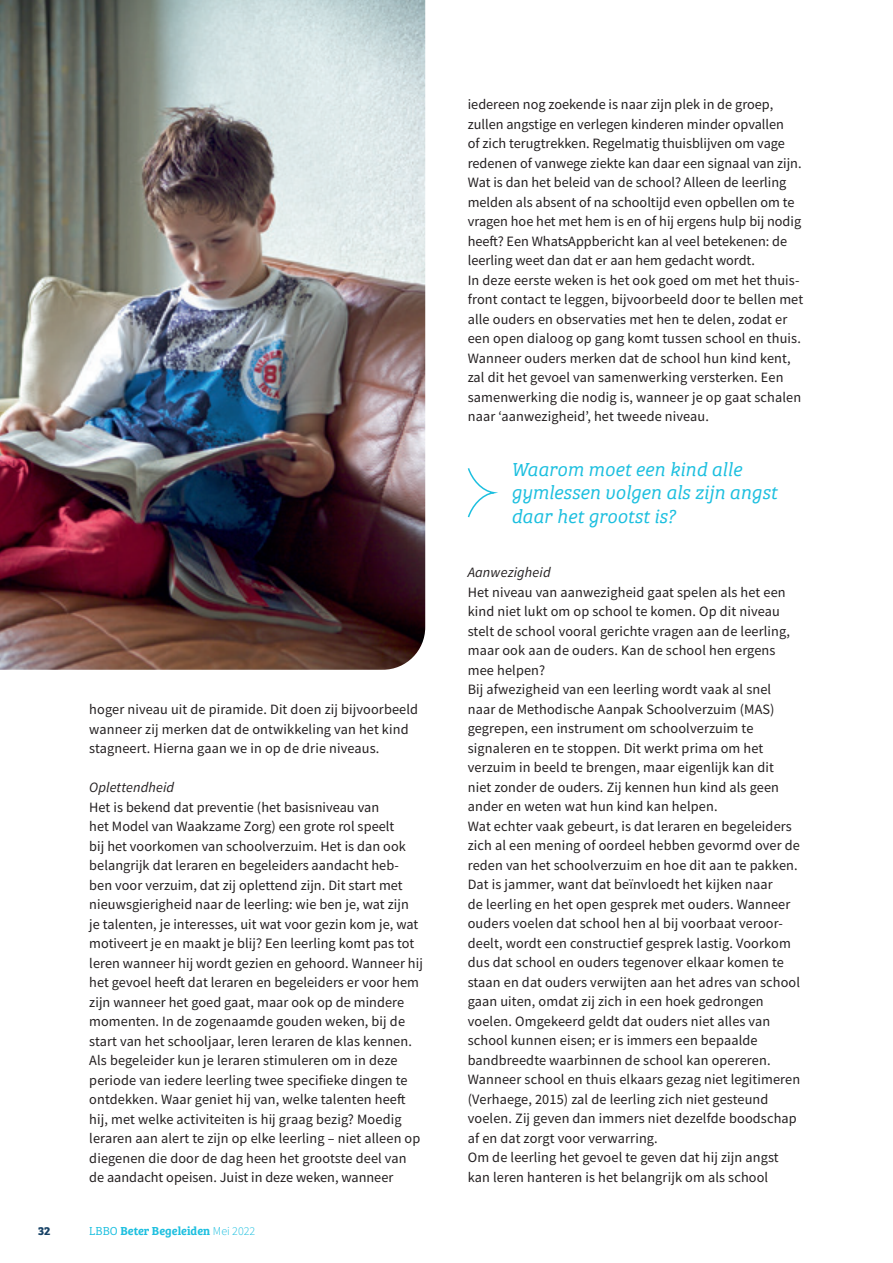
<style>
.page{position:relative;width:893px;height:1263px;background:#fff}
.page>*{position:absolute;margin:0;border:0;box-sizing:border-box;transform-origin:0 0}
.t1{font:italic 19.5px/23.4px "Bree Serif Lt";letter-spacing:-.005em;color:#1cbfdf}
.t2{font:14.25px/19.5px "Source Sans Pro";letter-spacing:.01em;color:#231f20}
.t3{font:italic 14.25px "Source Sans Pro";letter-spacing:.01em;color:#231f20}
.t4{font:12px "Bree Serif Sb";color:#1cbfdf}
.t5{font:700 12px "Bree Serif";color:#164165}
.s1{font-family:"Bree Serif Lt"}
.s2{font-family:"Source Sans Pro";font-weight:300}
</style>
<div class="page">
<svg style="left:467px;top:468px;width:31px;height:50px"></svg>
<img style="left:0;top:0;width:425px;height:670px">
<p class="t2" style="left:89px;top:699px;width:330px">hoger niveau uit de piramide. Dit doen zij bijvoorbeeld wanneer zij merken dat de ontwikkeling van het kind stagneert. Hierna gaan we in op de drie niveaus.</p>
<p class="t3" style="left:89px;top:778px;width:86px">Oplettendheid</p>
<p class="t2" style="left:89px;top:797px;width:335px">Het is bekend dat preventie (het basisniveau van<br>het Model van Waakzame Zorg) een grote rol speelt<br>bij het voorkomen van schoolverzuim. Het is dan ook belangrijk dat leraren en begeleiders aandacht heb&shy;ben voor verzuim, dat zij oplettend zijn. Dit start met nieuwsgierigheid naar de leerling: wie ben je, wat zijn je talenten, je interesses, uit wat voor gezin kom je, wat motiveert je en maakt je blij? Een leerling komt pas tot leren wanneer hij wordt gezien en gehoord. Wanneer hij het gevoel heeft dat leraren en begeleiders er voor hem zijn wanneer het goed gaat, maar ook op de mindere momenten. In de zogenaamde gouden weken, bij de start van het schooljaar, leren leraren de klas kennen.<br>Als begeleider kun je leraren stimuleren om in deze periode van iedere leerling twee specifieke dingen te ontdekken. Waar geniet hij van, welke talenten heeft hij, met welke activiteiten is hij graag bezig? Moedig leraren aan alert te zijn op elke leerling – niet alleen op diegenen die door de dag heen het grootste deel van de aandacht opeisen. Juist in deze weken, wanneer</p>
<p class="t5" style="left:38px;top:1221px;width:14px">32</p>
<p class="t4" style="left:89px;top:1221px;width:168px"><span class="s1">LBBO</span> Beter Begeleiden <span class="s2">Mei 2022</span></p>
<p class="t2" style="left:468px;top:95px;width:337px">iedereen nog zoekende is naar zijn plek in de groep, zullen angstige en verlegen kinderen minder opvallen<br>of zich terugtrekken. Regelmatig thuisblijven om vage redenen of vanwege ziekte kan daar een signaal van zijn.<br>Wat is dan het beleid van de school? Alleen de leerling melden als absent of na schooltijd even opbellen om te vragen hoe het met hem is en of hij ergens hulp bij nodig heeft? Een WhatsAppbericht kan al veel betekenen: de leerling weet dan dat er aan hem gedacht wordt.<br>In deze eerste weken is het ook goed om met het thuis&shy;front contact te leggen, bijvoorbeeld door te bellen met alle ouders en observaties met hen te delen, zodat er een open dialoog op gang komt tussen school en thuis.<br>Wanneer ouders merken dat de school hun kind kent, zal dit het gevoel van samenwerking versterken. Een samenwerking die nodig is, wanneer je op gaat schalen naar ‘aanwezigheid’, het tweede niveau.</p>
<h1 class="t1" style="left:511px;top:456px;width:267px">Waarom moet een kind alle gymlessen volgen als zijn angst daar het grootst is?</h1>
<p class="t3" style="left:468px;top:563px;width:84px">Aanwezigheid</p>
<p class="t2" style="left:468px;top:582px;width:334px">Het niveau van aanwezigheid gaat spelen als het een kind niet lukt om op school te komen. Op dit niveau stelt de school vooral gerichte vragen aan de leerling, maar ook aan de ouders. Kan de school hen ergens mee helpen?<br>Bij afwezigheid van een leerling wordt vaak al snel naar de Methodische Aanpak Schoolverzuim (MAS) gegrepen, een instrument om schoolverzuim te signaleren en te stoppen. Dit werkt prima om het verzuim in beeld te brengen, maar eigenlijk kan dit niet zonder de ouders. Zij kennen hun kind als geen ander en weten wat hun kind kan helpen.<br>Wat echter vaak gebeurt, is dat leraren en begeleiders zich al een mening of oordeel hebben gevormd over de reden van het schoolverzuim en hoe dit aan te pakken.<br>Dat is jammer, want dat beïnvloedt het kijken naar<br>de leerling en het open gesprek met ouders. Wanneer ouders voelen dat school hen al bij voorbaat veroor&shy;deelt, wordt een constructief gesprek lastig. Voorkom dus dat school en ouders tegenover elkaar komen te staan en dat ouders verwijten aan het adres van school gaan uiten, omdat zij zich in een hoek gedrongen voelen. Omgekeerd geldt dat ouders niet alles van school kunnen eisen; er is immers een bepaalde bandbreedte waarbinnen de school kan opereren.<br>Wanneer school en thuis elkaars gezag niet legitimeren (Verhaege, 2015) zal de leerling zich niet gesteund voelen. Zij geven dan immers niet dezelfde boodschap af en dat zorgt voor verwarring.<br>Om de leerling het gevoel te geven dat hij zijn angst kan leren hanteren is het belangrijk om als school</p>
</div>
